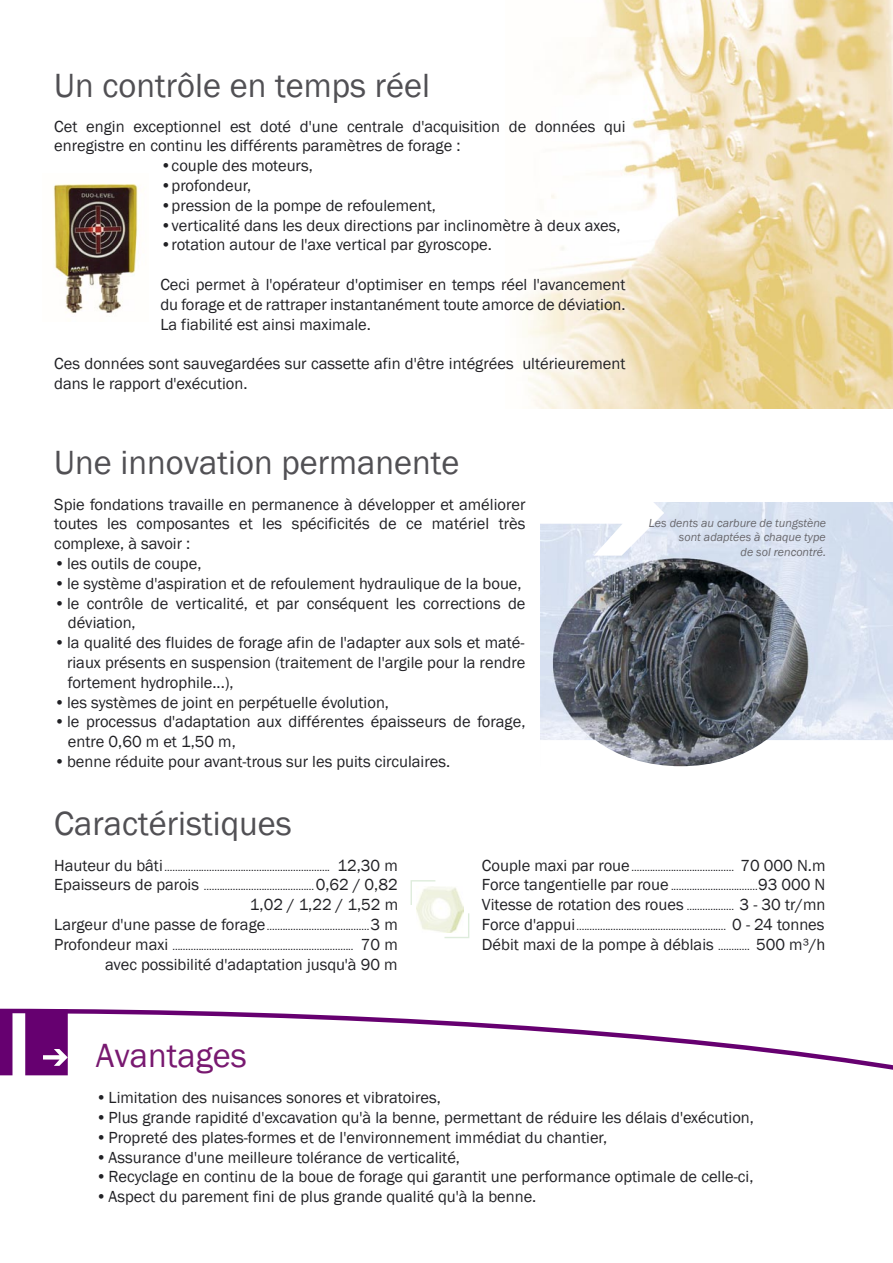
<style>
.page{position:relative;width:893px;height:1263px;background:#fff}
.page>*{position:absolute;margin:0;border:0;box-sizing:border-box;transform-origin:0 0}
.t1{font:34.5px "Franklin Gothic";color:#515054}
.t2{font:34.5px "Franklin Gothic";color:#781970}
.t3{font:16.5px/19.8px "Franklin Gothic";color:#212125}
.t4{font:italic 12px/14.4px "Franklin Gothic";color:#68676c;text-align:right}
.t5{font:10.5px/19.8px "Franklin Gothic";color:#212125}
.s1{font-size:16.5px}
.s2{font-size:10.5px}
</style>
<div class="page">
<svg style="left:0;top:1008px;width:893px;height:68px"></svg>
<img style="left:522px;top:0;width:371px;height:408px">
<img style="left:541px;top:503px;width:352px;height:237px">
<svg style="left:43px;top:1049px;width:25px;height:17px"></svg>
<svg style="left:540px;top:502px;width:124px;height:54px"></svg>
<svg style="left:595px;top:740px;width:171px;height:27px"></svg>
<img style="left:417px;top:887px;width:46px;height:45px">
<svg style="left:411px;top:880px;width:24px;height:25px"></svg>
<svg style="left:444px;top:913px;width:25px;height:25px"></svg>
<img style="left:53px;top:184px;width:86px;height:130px">
<p class="t1" style="left:54px;top:64px;width:377px">Un contrôle en temps réel</p>
<p class="t3" style="left:54px;top:116px;width:573px">Cet engin exceptionnel est doté d'une centrale d'acquisition de données qui enregistre en continu les différents paramètres de forage :</p>
<p class="t3" style="left:160px;top:156px;width:154px">• couple des moteurs,</p>
<p class="t3" style="left:160px;top:176px;width:92px">• profondeur,</p>
<p class="t3" style="left:160px;top:196px;width:277px">• pression de la pompe de refoulement,</p>
<p class="t3" style="left:160px;top:215px;width:462px">• verticalité dans les deux directions par inclinomètre à deux axes,</p>
<p class="t3" style="left:160px;top:235px;width:333px">• rotation autour de l'axe vertical par gyroscope.</p>
<p class="t3" style="left:160px;top:275px;width:467px;text-align:justify">Ceci permet à l'opérateur d'optimiser en temps réel l'avancement du forage et de rattraper instantanément toute amorce de déviation.<br>La fiabilité est ainsi maximale.</p>
<p class="t3" style="left:54px;top:354px;width:573px">Ces données sont sauvegardées sur cassette afin d'être intégrées ultérieurement dans le rapport d'exécution.</p>
<p class="t1" style="left:54px;top:441px;width:407px">Une innovation permanente</p>
<p class="t3" style="left:54px;top:494px;width:473px;text-align:justify">Spie fondations travaille en permanence à développer et améliorer toutes les composantes et les spécificités de ce matériel très complexe, à savoir :</p>
<p class="t3" style="left:54px;top:554px;width:149px">• les outils de coupe,</p>
<p class="t3" style="left:54px;top:574px;width:469px">• le système d'aspiration et de refoulement hydraulique de la boue,</p>
<p class="t3" style="left:68px;top:593px;width:459px;text-indent:-14px">• le contrôle de verticalité, et par conséquent les corrections de déviation,</p>
<p class="t3" style="left:67px;top:633px;width:460px;text-align:justify;text-indent:-13px">• la qualité des fluides de forage afin de l'adapter aux sols et maté&shy;riaux présents en suspension (traitement de l'argile pour la rendre fortement hydrophile...),</p>
<p class="t3" style="left:54px;top:692px;width:336px">• les systèmes de joint en perpétuelle évolution,</p>
<p class="t3" style="left:68px;top:712px;width:459px;text-indent:-13px">• le processus d'adaptation aux différentes épaisseurs de forage, entre 0,60 m et 1,50 m,</p>
<p class="t3" style="left:54px;top:752px;width:397px">• benne réduite pour avant-trous sur les puits circulaires.</p>
<p class="t1" style="left:54px;top:802px;width:239px">Caractéristiques</p>
<p class="t4" style="left:649px;top:516px;width:179px">Les dents au carbure de tungstène sont adaptées à chaque type<br>de sol rencontré.</p>
<p class="t5" style="left:54px;top:857px;width:345px"><span class="s1">Hauteur du bâti</span> ............................................................... <span class="s1">12,30 m<br>Epaisseurs de parois</span> ..........................................<span class="s1">0,62 / 0,82</span></p>
<p class="t3" style="left:250px;top:895px;width:150px">1,02 / 1,22 / 1,52 m</p>
<p class="t5" style="left:54px;top:917px;width:345px"><span class="s1">Largeur d'une passe de forage</span>.......................................<span class="s1">3 m<br>Profondeur maxi</span> ..................................................................... <span class="s1">70 m</span></p>
<p class="t3" style="left:105px;top:954px;width:294px">avec possibilité d'adaptation jusqu'à 90 m</p>
<p class="t2" style="left:96px;top:1034px;width:152px">Avantages</p>
<p class="t5" style="left:482px;top:857px;width:345px"><span class="s1">Couple maxi par roue</span> ....................................... <span class="s1">70 000 N.m<br>Force tangentielle par roue</span> .................................<span class="s1">93 000 N</span></p>
<p class="t3" style="left:482px;top:895px;width:345px">Vitesse de rotation des roues <span class="s2">..................</span> 3 - 30 tr/mn</p>
<p class="t5" style="left:482px;top:917px;width:344px"><span class="s1">Force d'appui</span>......................................................... <span class="s1">0 - 24 tonnes</span></p>
<p class="t3" style="left:482px;top:935px;width:345px">Débit maxi de la pompe à déblais <span class="s2">............</span> 500 m³/h</p>
<p class="t3" style="left:96px;top:1088px;width:346px">• Limitation des nuisances sonores et vibratoires,</p>
<p class="t3" style="left:96px;top:1108px;width:660px">• Plus grande rapidité d'excavation qu'à la benne, permettant de réduire les délais d'exécution,</p>
<p class="t3" style="left:96px;top:1128px;width:513px">• Propreté des plates-formes et de l'environnement immédiat du chantier,</p>
<p class="t3" style="left:96px;top:1147px;width:366px">• Assurance d'une meilleure tolérance de verticalité,</p>
<p class="t3" style="left:96px;top:1167px;width:659px">• Recyclage en continu de la boue de forage qui garantit une performance optimale de celle-ci,</p>
<p class="t3" style="left:96px;top:1187px;width:442px">• Aspect du parement fini de plus grande qualité qu'à la benne.</p>
</div>
